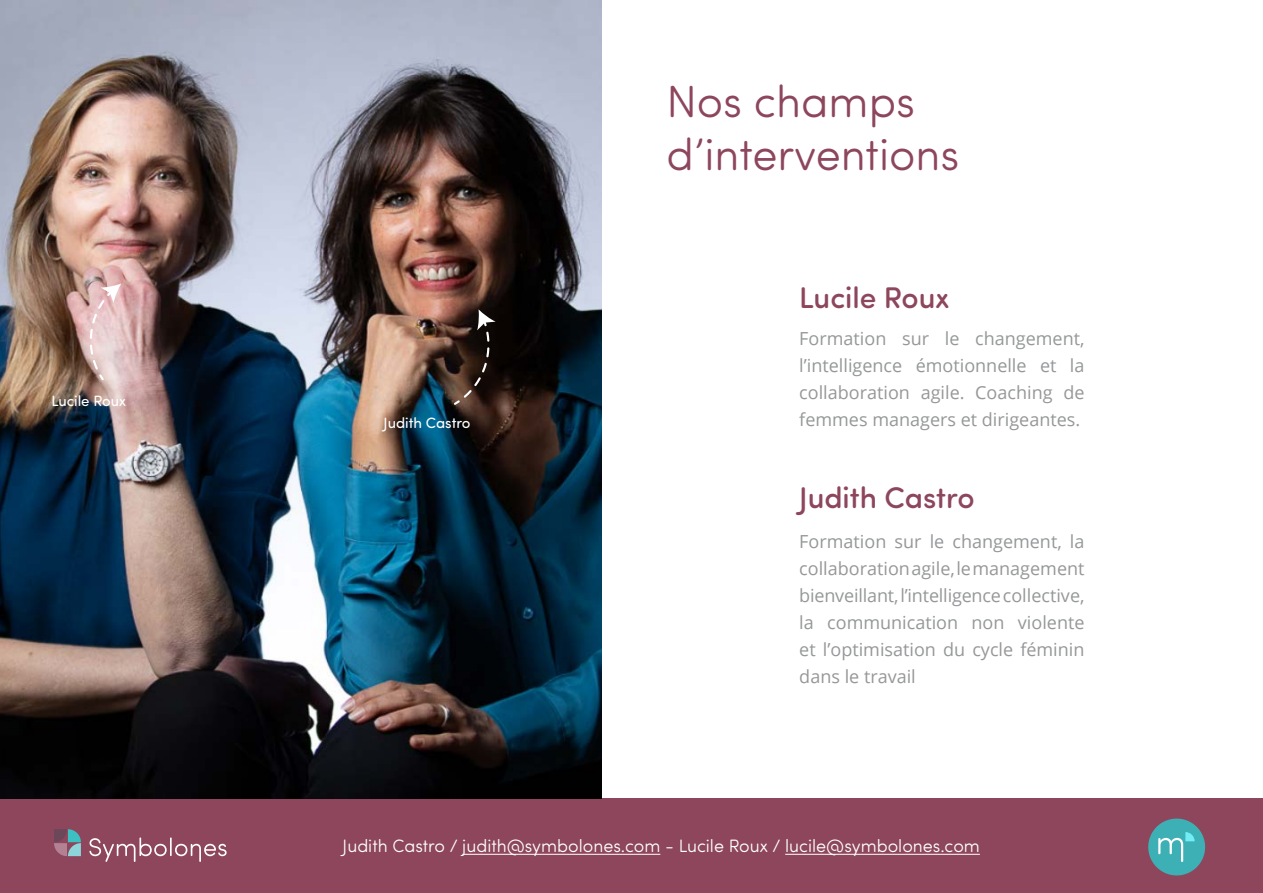
<style>
.page{position:relative;width:1263px;height:893px;background:#fff}
.page>*{position:absolute;margin:0;border:0;box-sizing:border-box;transform-origin:0 0}
.t1{font:300 45px "Sofia Pro Soft";color:#8d465c}
.t2{font:500 30px "Sofia Pro Soft";color:#8d465c}
.t3{font:18px/27px "Open Sans";color:#959798;text-align:justify}
.t4{font:300 18px "Sofia Pro Soft";color:#fff}
.t5{font:15px "Sofia Pro Soft";color:#fff}
</style>
<div class="page">
<div style="left:0;top:798px;width:1263px;height:95px;background:#8d465b"></div>
<hr style="left:462px;top:854px;width:198px;height:1px;background:#fff">
<hr style="left:785px;top:854px;width:195px;height:1px;background:#fff">
<svg style="left:54px;top:829px;width:27px;height:27px"></svg>
<svg style="left:89px;top:837px;width:138px;height:25px"></svg>
<svg style="left:1148px;top:819px;width:57px;height:56px"></svg>
<img style="left:0;top:0;width:602px;height:799px">
<svg style="left:90px;top:284px;width:31px;height:96px;background:#e5cbcb"></svg>
<svg style="left:454px;top:309px;width:42px;height:96px;background:#382923"></svg>
<p class="t5" style="left:51px;top:390px;width:76px">Lucile Roux</p>
<p class="t5" style="left:384px;top:412px;width:89px">Judith Castro</p>
<p class="t1" style="left:666px;top:71px;width:250px">Nos champs</p>
<p class="t1" style="left:666px;top:124px;width:294px">d’interventions</p>
<p class="t2" style="left:799px;top:276px;width:152px">Lucile Roux</p>
<p class="t3" style="left:799px;top:324px;width:287px">Formation sur le changement, l’intelligence émotionnelle et la collaboration agile. Coaching de femmes managers et dirigeantes.</p>
<p class="t2" style="left:799px;top:476px;width:177px">Judith Castro</p>
<p class="t3" style="left:799px;top:527px;width:287px">Formation sur le changement, la collaboration agile, le management bienveillant, l’intelligence collective, la communication non violente et l’optimisation du cycle féminin dans le travail</p>
<p class="t4" style="left:343px;top:834px;width:639px">Judith Castro / judith@symbolones.com - Lucile Roux / lucile@symbolones.com</p>
</div>
